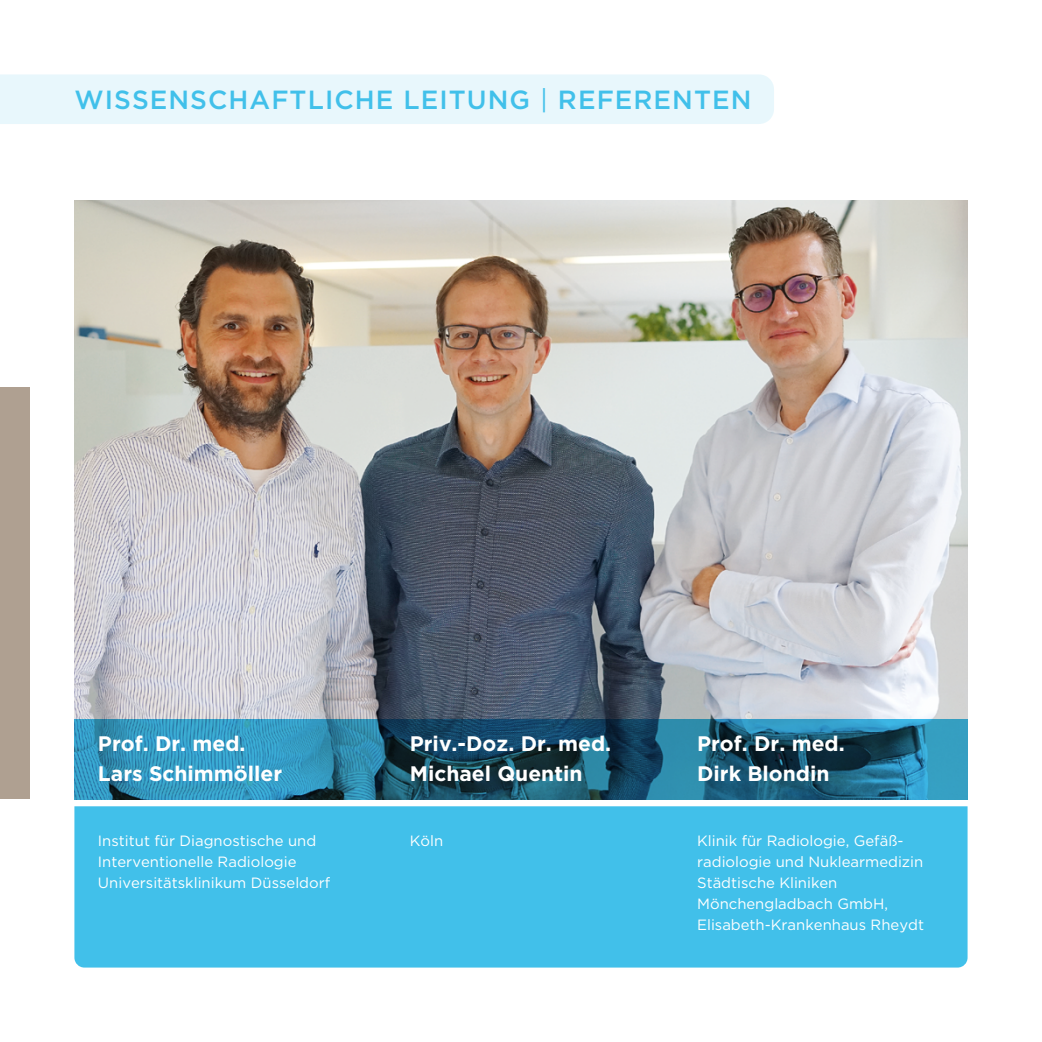
<style>
.page{position:relative;width:1042px;height:1042px;background:#fff}
.page>*{position:absolute;margin:0;border:0;box-sizing:border-box;transform-origin:0 0}
.t1{font:500 26.25px "Gotham";letter-spacing:.04em;color:#41c0ea}
.t2{font:700 21px/29.4px "Gotham";color:#fff}
.t3{font:14.88px/21px "Gotham";color:#fff}
.s1{font-weight:400}
</style>
<div class="page">
<div style="left:0;top:387px;width:30px;height:412px;background:#afa091"></div>
<div style="left:0;top:74px;width:774px;height:50px;background:#e8f7fc"></div>
<img style="left:74px;top:201px;width:893px;height:518px">
<svg style="left:74px;top:719px;width:893px;height:81px;background:#246d8b"></svg>
<div style="left:74px;top:806px;width:893px;height:161px;background:#41c0ea"></div>
<h1 class="t1" style="left:74px;top:83px;width:678px">WISSENSCHAFTLICHE LEITUNG <span class="s1">|</span> REFERENTEN</h1>
<h2 class="t2" style="left:98px;top:729px;width:186px">Prof. Dr. med.<br>Lars Schimmöller</h2>
<p class="t3" style="left:98px;top:830px;width:234px">Institut für Diagnostische und<br>Interventionelle Radiologie<br>Universitätsklinikum Düsseldorf</p>
<h2 class="t2" style="left:410px;top:729px;width:203px">Priv.-Doz. Dr. med.<br>Michael Quentin</h2>
<p class="t3" style="left:410px;top:830px;width:35px">Köln</p>
<h2 class="t2" style="left:697px;top:729px;width:149px">Prof. Dr. med.<br>Dirk Blondin</h2>
<p class="t3" style="left:697px;top:830px;width:228px">Klinik für Radiologie, Gefäß&shy;radiologie und Nuklearmedizin<br>Städtische Kliniken<br>Mönchengladbach GmbH,<br>Elisabeth-Krankenhaus Rheydt</p>
</div>
